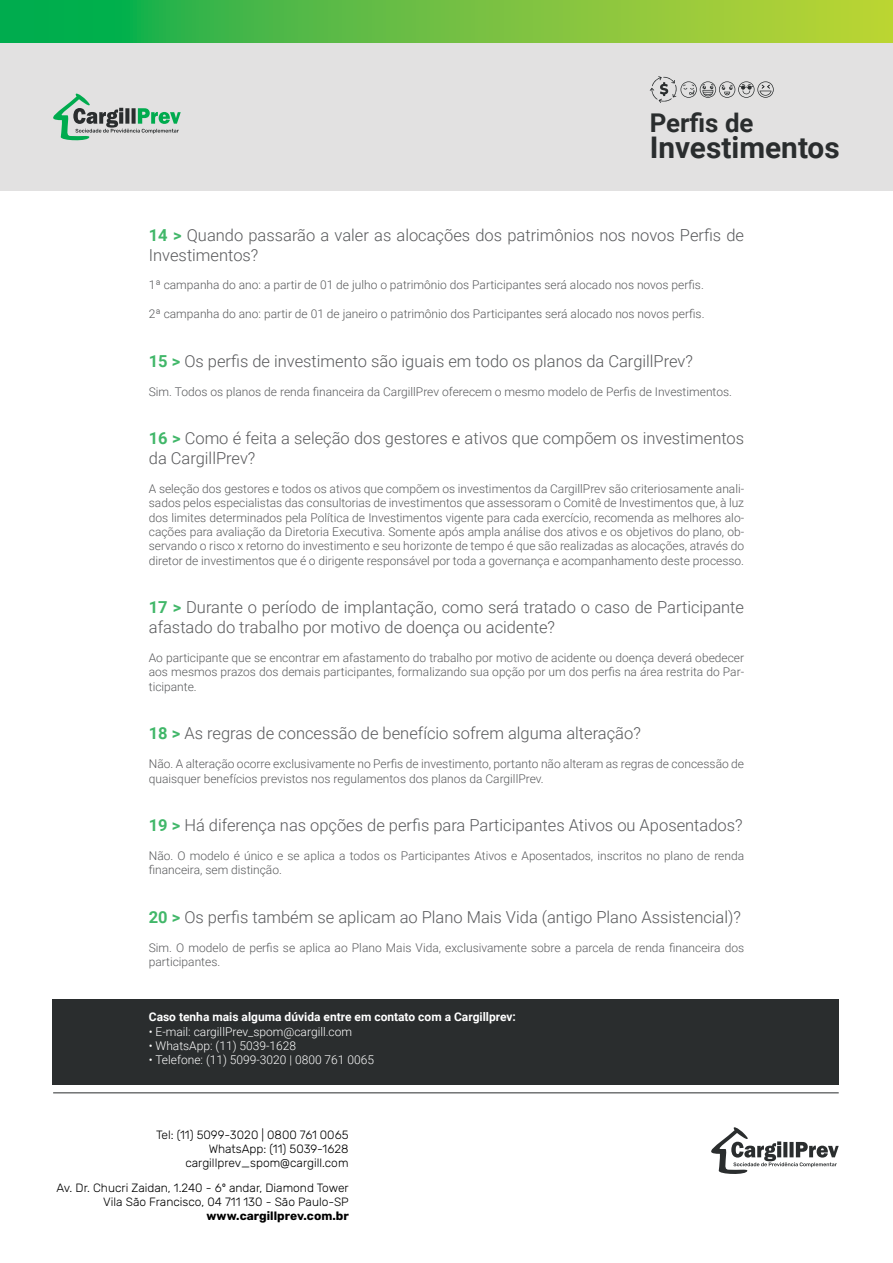
<style>
.page{position:relative;width:893px;height:1263px;background:#fff}
.page>*{position:absolute;margin:0;border:0;box-sizing:border-box;transform-origin:0 0}
.t1{font:700 29.85px "Roboto";color:#2a2d2e}
.t2{font:700 25.8px "Roboto";color:#2a2d2e}
.t3{font:300 16.5px/19.8px "Roboto";color:#58595b}
.t4{font:300 12px/14.4px "Roboto";color:#58595b}
.t5{font:300 12px/14.4px "Rubik";color:#000;text-align:right}
.t6{font:300 12px "Roboto";color:#fff}
.t7{font:700 12px "Roboto";color:#fff}
.t8{font:700 12px "Rubik";color:#000}
.s1{font-weight:700;color:#41b769}
</style>
<div class="page">
<svg style="left:711px;top:1127px;width:128px;height:47px"></svg>
<div style="left:0;top:43px;width:893px;height:148px;background:#e2e1e1"></div>
<svg style="left:53px;top:93px;width:128px;height:48px"></svg>
<svg style="left:0;top:0;width:893px;height:43px;background:#66bf42"></svg>
<hr style="left:53px;top:1092px;width:786px;height:1px;background:#2a2d2e">
<svg style="left:650px;top:76px;width:124px;height:27px"></svg>
<div style="left:53px;top:1000px;width:786px;height:85px;background:#2a2d2e"></div>
<h2 class="t2" style="left:650px;top:105px;width:105px">Perfis de</h2>
<h1 class="t1" style="left:650px;top:126px;width:192px">Investimentos</h1>
<h3 class="t3" style="left:149px;top:224px;width:597px"><span class="s1">14 &gt;</span> Quando passarão a valer as alocações dos patrimônios nos novos Perfis de<br>Investimentos?</h3>
<p class="t4" style="left:149px;top:277px;width:557px">1ª campanha do ano: a partir de 01 de julho o patrimônio dos Participantes será alocado nos novos perfis.</p>
<p class="t4" style="left:149px;top:306px;width:557px">2ª campanha do ano: partir de 01 de janeiro o patrimônio dos Participantes será alocado nos novos perfis.</p>
<h3 class="t3" style="left:149px;top:350px;width:546px"><span class="s1">15 &gt;</span> Os perfis de investimento são iguais em todo os planos da CargillPrev?</h3>
<p class="t4" style="left:149px;top:384px;width:585px">Sim. Todos os planos de renda financeira da CargillPrev oferecem o mesmo modelo de Perfis de Investimentos.</p>
<h3 class="t3" style="left:149px;top:428px;width:597px"><span class="s1">16 &gt;</span> Como é feita a seleção dos gestores e ativos que compõem os investimentos da CargillPrev?</h3>
<p class="t4" style="left:149px;top:481px;width:597px;text-align:justify">A seleção dos gestores e todos os ativos que compõem os investimentos da CargillPrev são criteriosamente anali&shy;sados pelos especialistas das consultorias de investimentos que assessoram o Comitê de Investimentos que, à luz dos limites determinados pela Política de Investimentos vigente para cada exercício, recomenda as melhores alo&shy;cações para avaliação da Diretoria Executiva. Somente após ampla análise dos ativos e os objetivos do plano, ob&shy;servando o risco x retorno do investimento e seu horizonte de tempo é que são realizadas as alocações, através do diretor de investimentos que é o dirigente responsável por toda a governança e acompanhamento deste processo.</p>
<h3 class="t3" style="left:149px;top:597px;width:597px"><span class="s1">17 &gt;</span> Durante o período de implantação, como será tratado o caso de Participante afastado do trabalho por motivo de doença ou acidente?</h3>
<p class="t4" style="left:149px;top:650px;width:597px;text-align:justify">Ao participante que se encontrar em afastamento do trabalho por motivo de acidente ou doença deverá obedecer aos mesmos prazos dos demais participantes, formalizando sua opção por um dos perfis na área restrita do Par&shy;ticipante.</p>
<h3 class="t3" style="left:149px;top:723px;width:493px"><span class="s1">18 &gt;</span> As regras de concessão de benefício sofrem alguma alteração?</h3>
<p class="t4" style="left:149px;top:756px;width:597px">Não. A alteração ocorre exclusivamente no Perfis de investimento, portanto não alteram as regras de concessão de quaisquer benefícios previstos nos regulamentos dos planos da CargillPrev.</p>
<h3 class="t3" style="left:149px;top:815px;width:595px"><span class="s1">19 &gt;</span> Há diferença nas opções de perfis para Participantes Ativos ou Aposentados?</h3>
<p class="t4" style="left:149px;top:848px;width:597px">Não. O modelo é único e se aplica a todos os Participantes Ativos e Aposentados, inscritos no plano de renda financeira, sem distinção.</p>
<h3 class="t3" style="left:149px;top:907px;width:594px"><span class="s1">20 &gt;</span> Os perfis também se aplicam ao Plano Mais Vida (antigo Plano Assistencial)?</h3>
<p class="t4" style="left:149px;top:940px;width:597px">Sim. O modelo de perfis se aplica ao Plano Mais Vida, exclusivamente sobre a parcela de renda financeira dos participantes.</p>
<p class="t7" style="left:149px;top:1008px;width:369px">Caso tenha mais alguma dúvida entre em contato com a Cargillprev:</p>
<p class="t6" style="left:149px;top:1023px;width:205px">• E-mail: cargillPrev_spom@cargill.com</p>
<p class="t6" style="left:149px;top:1037px;width:149px">• WhatsApp: (11) 5039-1628</p>
<p class="t6" style="left:149px;top:1052px;width:227px">• Telefone: (11) 5099-3020 | 0800 761 0065</p>
<p class="t5" style="left:156px;top:1127px;width:194px">Tel: (11) 5099-3020 | 0800 761 0065<br>WhatsApp: (11) 5039-1628 cargillprev_spom@cargill.com</p>
<p class="t5" style="left:56px;top:1180px;width:294px">Av. Dr. Chucri Zaidan, 1.240 - 6º andar, Diamond Tower<br>Vila São Francisco, 04 711 130 - São Paulo-SP</p>
<p class="t8" style="left:207px;top:1209px;width:144px">www.cargillprev.com.br</p>
</div>
